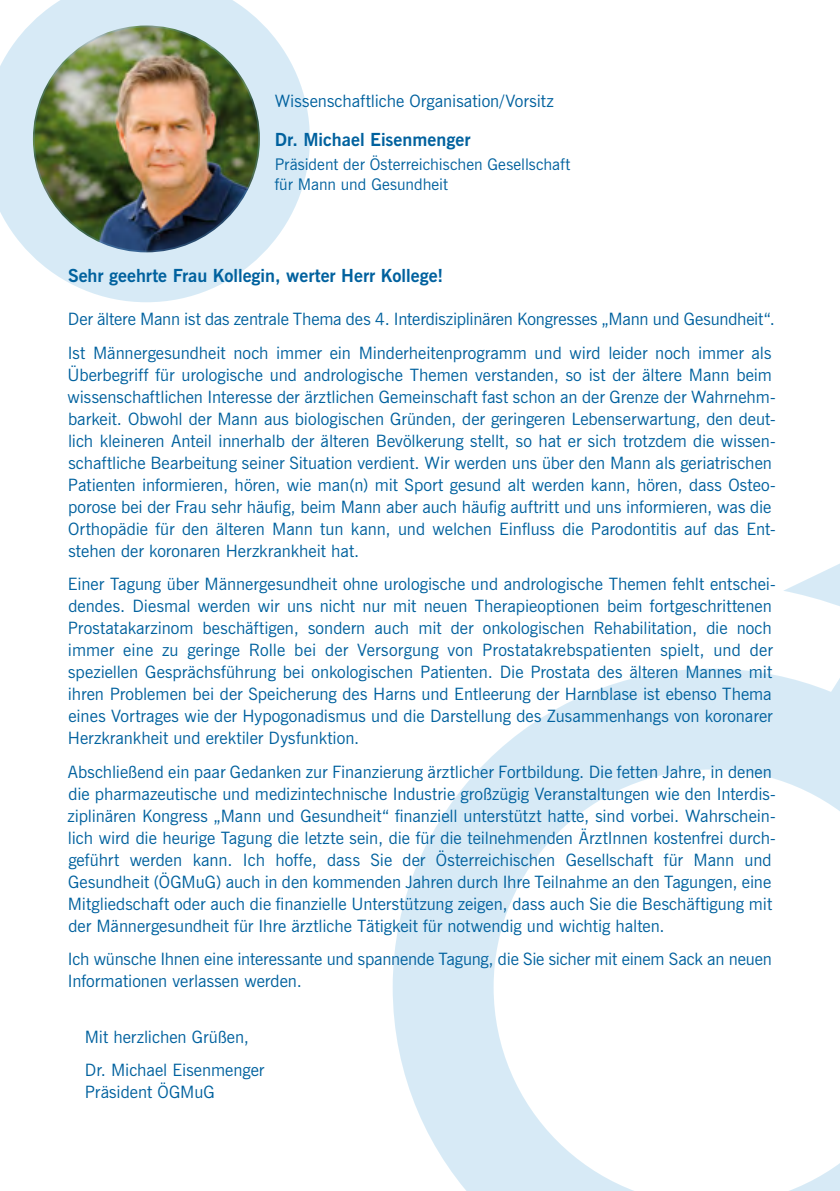
<style>
.page{position:relative;width:840px;height:1191px;background:#fff}
.page>*{position:absolute;margin:0;border:0;box-sizing:border-box;transform-origin:0 0}
.t1{font:700 18px "News Gothic BT";color:#00619e}
.t2{font:17px/22px "News Gothic BT";color:#00619e}
.t3{font:16px/19.2px "News Gothic BT";color:#00619e}
</style>
<div class="page">
<svg style="left:392px;top:564px;width:447px;height:627px"></svg>
<img style="left:0;top:0;width:310px;height:302px">
<p class="t2" style="left:274px;top:89px;width:280px">Wissenschaftliche Organisation/Vorsitz</p>
<p class="t1" style="left:274px;top:128px;width:197px">Dr. Michael Eisenmenger</p>
<p class="t3" style="left:274px;top:155px;width:297px">Präsident der Österreichischen Gesellschaft für Mann und Gesundheit</p>
<p class="t1" style="left:68px;top:265px;width:376px">Sehr geehrte Frau Kollegin, werter Herr Kollege!</p>
<p class="t2" style="left:68px;top:302px;width:708px;line-height:33.4px">Der ältere Mann ist das zentrale Thema des 4. Interdisziplinären Kongresses „Mann und Gesundheit“.<br>Ist Männergesundheit noch immer ein Minderheitenprogramm und wird leider noch immer als</p>
<p class="t2" style="left:67px;top:364px;width:709px">Überbegriff für urologische und andrologische Themen verstanden, so ist der ältere Mann beim wissenschaftlichen Interesse der ärztlichen Gemeinschaft fast schon an der Grenze der Wahrnehm&shy;barkeit. Obwohl der Mann aus biologischen Gründen, der geringeren Lebenserwartung, den deut&shy;lich kleineren Anteil innerhalb der älteren Bevölkerung stellt, so hat er sich trotzdem die wissen&shy;schaftliche Bearbeitung seiner Situation verdient. Wir werden uns über den Mann als geriatrischen Patienten informieren, hören, wie man(n) mit Sport gesund alt werden kann, hören, dass Osteo&shy;porose bei der Frau sehr häufig, beim Mann aber auch häufig auftritt und uns informieren, was die Orthopädie für den älteren Mann tun kann, und welchen Einfluss die Parodontitis auf das Ent&shy;stehen der koronaren Herzkrankheit hat.</p>
<p class="t2" style="left:68px;top:573px;width:709px">Einer Tagung über Männergesundheit ohne urologische und andrologische Themen fehlt entschei&shy;dendes. Diesmal werden wir uns nicht nur mit neuen Therapieoptionen beim fortgeschrittenen Prostatakarzinom beschäftigen, sondern auch mit der onkologischen Rehabilitation, die noch immer eine zu geringe Rolle bei der Versorgung von Prostatakrebspatienten spielt, und der speziellen Gesprächsführung bei onkologischen Patienten. Die Prostata des älteren Mannes mit ihren Problemen bei der Speicherung des Harns und Entleerung der Harnblase ist ebenso Thema eines Vortrages wie der Hypogonadismus und die Darstellung des Zusammenhangs von koronarer Herzkrankheit und erektiler Dysfunktion.</p>
<p class="t2" style="left:67px;top:760px;width:709px">Abschließend ein paar Gedanken zur Finanzierung ärztlicher Fortbildung. Die fetten Jahre, in denen die pharmazeutische und medizintechnische Industrie großzügig Veranstaltungen wie den Interdis&shy;ziplinären Kongress „Mann und Gesundheit“ finanziell unterstützt hatte, sind vorbei. Wahrschein&shy;lich wird die heurige Tagung die letzte sein, die für die teilnehmenden ÄrztInnen kostenfrei durch&shy;geführt werden kann. Ich hoffe, dass Sie der Österreichischen Gesellschaft für Mann und Gesundheit (ÖGMuG) auch in den kommenden Jahren durch Ihre Teilnahme an den Tagungen, eine Mitgliedschaft oder auch die finanzielle Unterstützung zeigen, dass auch Sie die Beschäftigung mit der Männergesundheit für Ihre ärztliche Tätigkeit für notwendig und wichtig halten.</p>
<p class="t2" style="left:68px;top:947px;width:705px">Ich wünsche Ihnen eine interessante und spannende Tagung, die Sie sicher mit einem Sack an neuen<br>Informationen verlassen werden.</p>
<p class="t2" style="left:85px;top:1020px;width:181px;line-height:33.4px">Mit herzlichen Grüßen,<br>Dr. Michael Eisenmenger</p>
<p class="t2" style="left:85px;top:1081px;width:131px">Präsident ÖGMuG</p>
</div>
